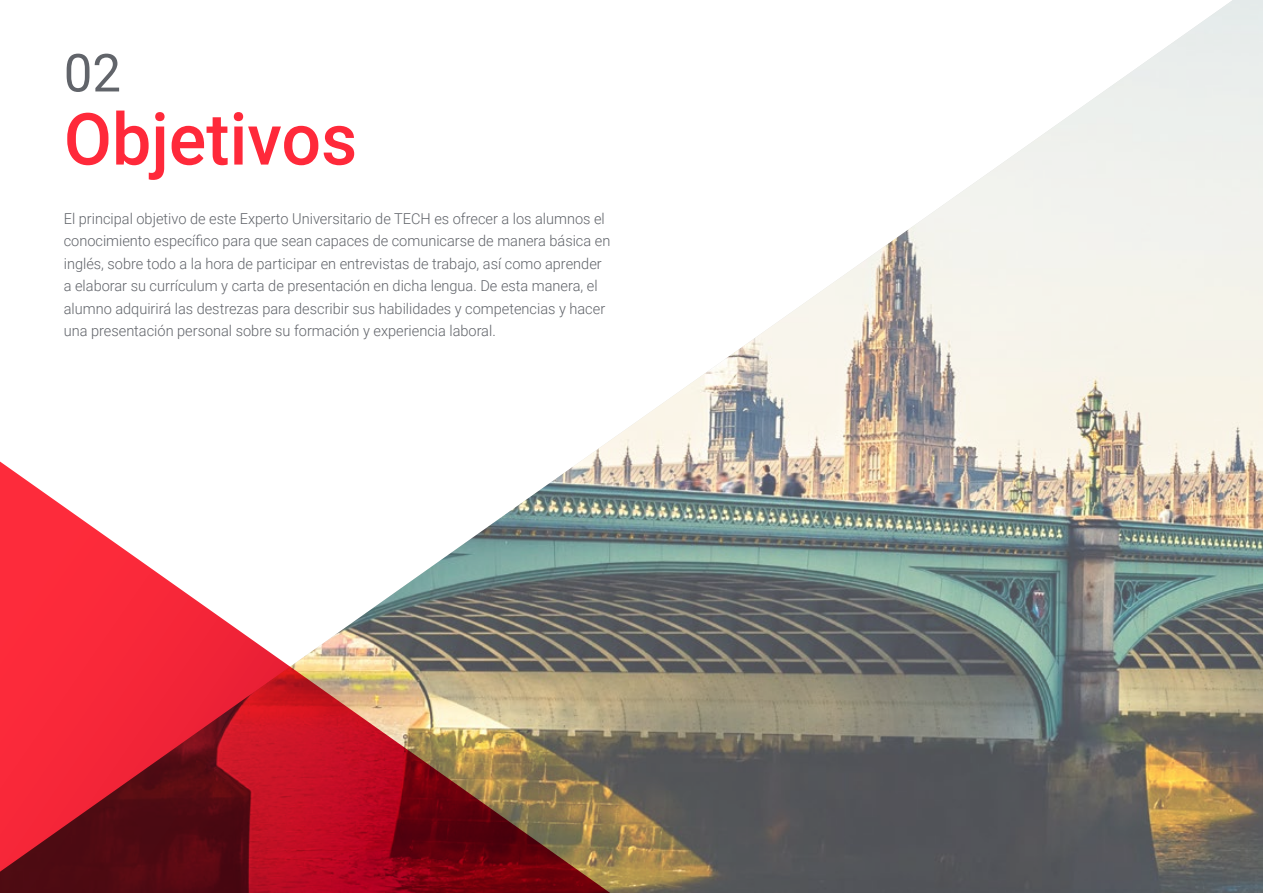
<style>
.page{position:relative;width:1263px;height:893px;background:#fff}
.page>*{position:absolute;margin:0;border:0;box-sizing:border-box;transform-origin:0 0}
.t1{font:500 72px "Roboto";color:#ff293a}
.t2{font:52.5px "Roboto";color:#61646a}
.t3{font:300 15px/22.5px "Roboto";color:#61646a}
</style>
<div class="page">
<img style="left:602px;top:0;width:661px;height:893px">
<svg style="left:0;top:446px;width:640px;height:447px"></svg>
<h2 class="t2" style="left:64px;top:36px;width:59px">02</h2>
<h1 class="t1" style="left:64px;top:89px;width:295px">Objetivos</h1>
<p class="t3" style="left:64px;top:207px;width:548px">El principal objetivo de este Experto Universitario de TECH es ofrecer a los alumnos el conocimiento específico para que sean capaces de comunicarse de manera básica en inglés, sobre todo a la hora de participar en entrevistas de trabajo, así como aprender a elaborar su currículum y carta de presentación en dicha lengua. De esta manera, el alumno adquirirá las destrezas para describir sus habilidades y competencias y hacer una presentación personal sobre su formación y experiencia laboral.</p>
</div>
